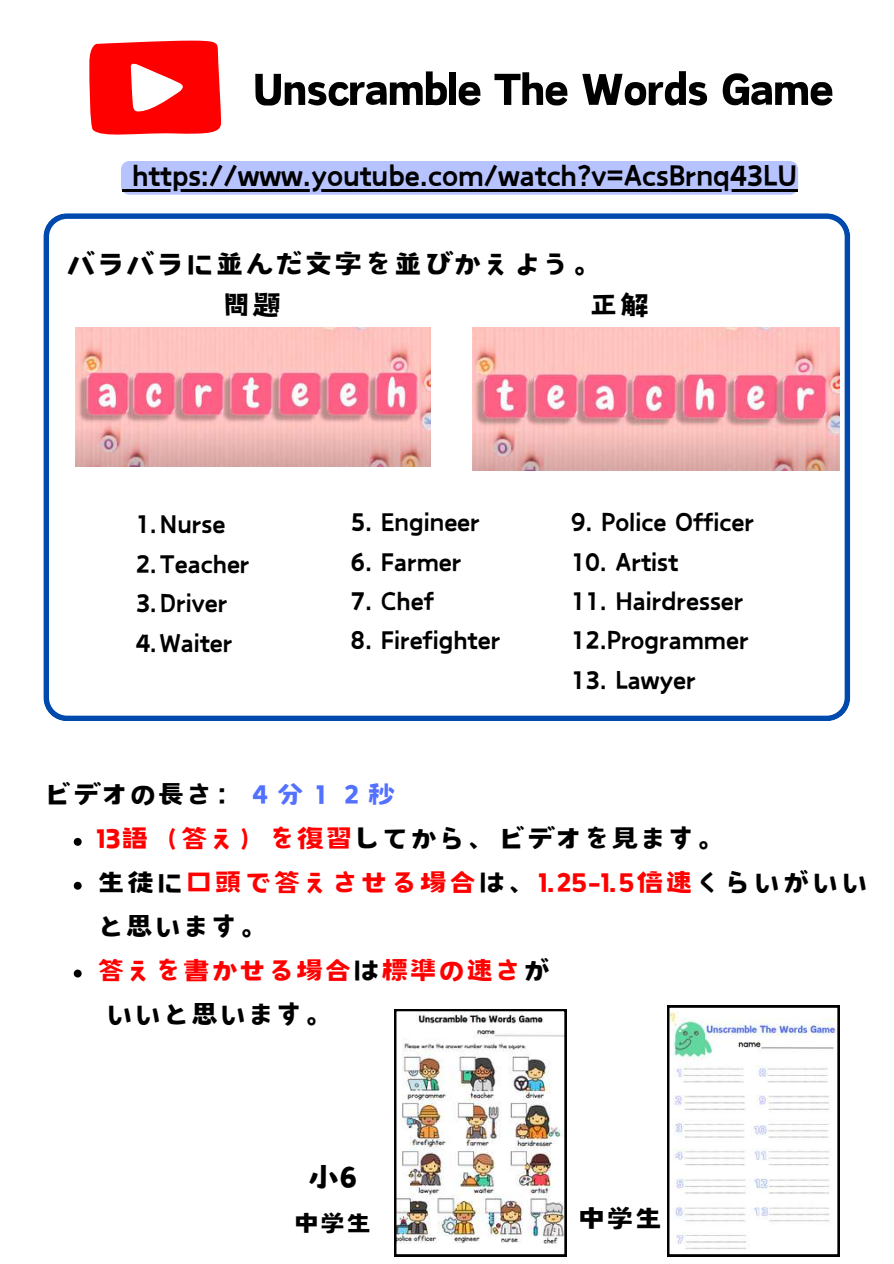
<style>
.page{position:relative;width:894px;height:1264px;background:#fff}
.page>*{position:absolute;margin:0;border:0;box-sizing:border-box;transform-origin:0 0}
.t1{font:52.5px "Canva Sweet Heart JP";color:#000}
.t2{font:34.95px "Canva Sweet Heart JP";color:#000}
.t3{font:34.5px "Canva Funny Black JP";color:#000}
.t4{font:33px "Canva Funny Black JP";color:#000}
.t5{font:33px "Canva Sweet Heart JP";color:#000}
.t6{font:31.5px/43.8px "Canva Sweet Heart JP";color:#000}
.t7{font:28.95px "Canva Sweet Heart JP";color:#000}
.t8{font:28.5px/39.3px "Canva Funny Black JP";color:#000}
.s1{color:#5271ff}
.s2{color:#f00}
</style>
<div class="page">
<svg style="left:89px;top:41px;width:132px;height:94px"></svg>
<svg style="left:43px;top:213px;width:807px;height:508px"></svg>
<img style="left:394px;top:1009px;width:172px;height:247px">
<svg style="left:667px;top:1005px;width:172px;height:251px"></svg>
<div style="left:121px;top:161px;width:677px;height:34px;background:#b6c3ff"></div>
<hr style="left:132px;top:190px;width:664px;height:2px;background:#000">
<svg style="left:74px;top:838px;width:8px;height:7px"></svg>
<svg style="left:74px;top:881px;width:8px;height:8px"></svg>
<svg style="left:74px;top:969px;width:8px;height:8px"></svg>
<h1 class="t1" style="left:253px;top:65px;width:581px">Unscramble The Words Game</h1>
<p class="t4" style="left:132px;top:161px;width:666px">https://www.youtube.com/watch?v=AcsBrnq43LU</p>
<p class="t5" style="left:66px;top:248px;width:539px">バラバラに並んだ文字を並びかえよう。</p>
<p class="t3" style="left:223px;top:289px;width:61px">問題</p>
<p class="t3" style="left:589px;top:289px;width:63px">正解</p>
<p class="t8" style="left:136px;top:506px;width:115px">1.Nurse<br>2.Teacher<br>3.Driver<br>4.Waiter</p>
<p class="t8" style="left:571px;top:504px;width:184px">9. Police Officer</p>
<p class="t8" style="left:351px;top:504px;width:130px">5. Engineer</p>
<p class="t8" style="left:351px;top:543px;width:112px">6. Farmer</p>
<p class="t8" style="left:351px;top:582px;width:84px">7. Chef</p>
<p class="t8" style="left:351px;top:622px;width:151px">8. Firefighter</p>
<p class="t8" style="left:571px;top:543px;width:108px">10. Artist</p>
<p class="t8" style="left:571px;top:582px;width:179px">11. Hairdresser<br>12.Programmer</p>
<p class="t8" style="left:571px;top:661px;width:126px">13. Lawyer</p>
<p class="t6" style="left:97px;top:772px;width:773px;text-indent:-54px">ビデオの長さ：<span class="s1">４分１２秒<br></span><span class="s2">13語（答え）を復習</span>してから、ビデオを見ます。<br>生徒に<span class="s2">口頭で答えさせる場合</span>は、<span class="s2">1.25-1.5倍速</span>くらいがいいと思います。<br><span class="s2">答えを書かせる場合</span>は<span class="s2">標準の速さ</span>が<br>いいと思います。</p>
<p class="t2" style="left:308px;top:1161px;width:51px">小6</p>
<p class="t7" style="left:293px;top:1209px;width:80px">中学生</p>
<p class="t6" style="left:577px;top:1195px;width:87px">中学生</p>
</div>
